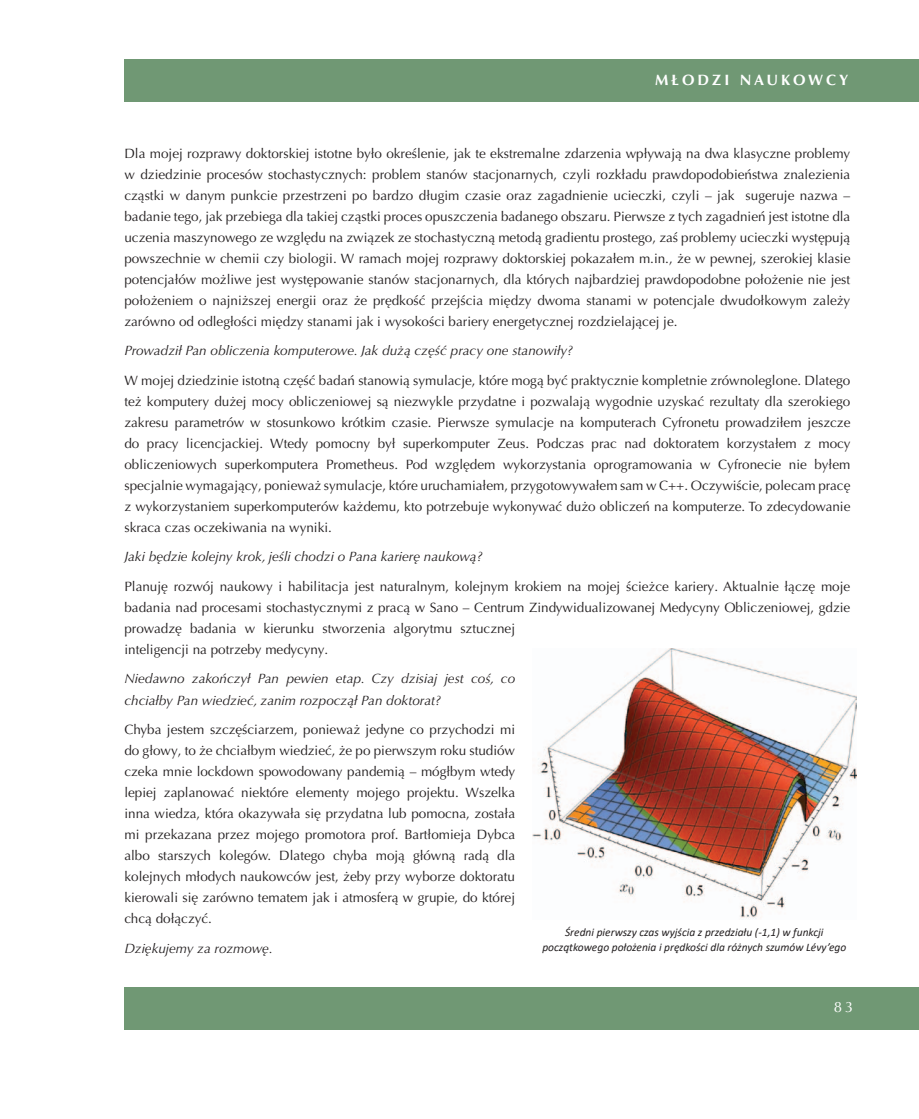
<style>
.page{position:relative;width:919px;height:1119px;background:#fff}
.page>*{position:absolute;margin:0;border:0;box-sizing:border-box;transform-origin:0 0}
.t1{font:700 15px "Optima LT Pro";letter-spacing:.2em;color:#fff}
.t2{font:15px "Optima LT Pro";color:#fff}
.t3{font:13.5px/21px "Optima LT Pro";color:#231f20;text-align:justify}
.t4{font:italic 13.5px/21px "Optima LT Pro";color:#231f20}
.t5{font:italic 11.4px/15.8px "Calibri";color:#231f20;text-align:center}
</style>
<div class="page">
<div style="left:124px;top:59px;width:794px;height:43px;background:#709874"></div>
<div style="left:124px;top:986px;width:794px;height:43px;background:#709874"></div>
<img style="left:532px;top:648px;width:324px;height:270px">
<p class="t1" style="left:655px;top:71px;width:195px">MŁODZI NAUKOWCY</p>
<p class="t3" style="left:124px;top:142px;width:727px">Dla mojej rozprawy doktorskiej istotne było określenie, jak te ekstremalne zdarzenia wpływają na dwa klasyczne problemy w dziedzinie procesów stochastycznych: problem stanów stacjonarnych, czyli rozkładu prawdopodobieństwa znalezienia cząstki w danym punkcie przestrzeni po bardzo długim czasie oraz zagadnienie ucieczki, czyli – jak sugeruje nazwa – badanie tego, jak przebiega dla takiej cząstki proces opuszczenia badanego obszaru. Pierwsze z tych zagadnień jest istotne dla uczenia maszynowego ze względu na związek ze stochastyczną metodą gradientu prostego, zaś problemy ucieczki występują powszechnie w chemii czy biologii. W ramach mojej rozprawy doktorskiej pokazałem m.in., że w pewnej, szerokiej klasie potencjałów możliwe jest występowanie stanów stacjonarnych, dla których najbardziej prawdopodobne położenie nie jest położeniem o najniższej energii oraz że prędkość przejścia między dwoma stanami w potencjale dwudołkowym zależy zarówno od odległości między stanami jak i wysokości bariery energetycznej rozdzielającej je.</p>
<p class="t4" style="left:124px;top:340px;width:450px">Prowadził Pan obliczenia komputerowe. Jak dużą część pracy one stanowiły?</p>
<p class="t3" style="left:124px;top:369px;width:727px">W mojej dziedzinie istotną część badań stanowią symulacje, które mogą być praktycznie kompletnie zrównoleglone. Dlatego też komputery dużej mocy obliczeniowej są niezwykle przydatne i pozwalają wygodnie uzyskać rezultaty dla szerokiego zakresu parametrów w stosunkowo krótkim czasie. Pierwsze symulacje na komputerach Cyfronetu prowadziłem jeszcze do pracy licencjackiej. Wtedy pomocny był superkomputer Zeus. Podczas prac nad doktoratem korzystałem z mocy obliczeniowych superkomputera Prometheus. Pod względem wykorzystania oprogramowania w Cyfronecie nie byłem specjalnie wymagający, ponieważ symulacje, które uruchamiałem, przygotowywałem sam w C++. Oczywiście, polecam pracę z wykorzystaniem superkomputerów każdemu, kto potrzebuje wykonywać dużo obliczeń na komputerze. To zdecydowanie skraca czas oczekiwania na wyniki.</p>
<p class="t4" style="left:124px;top:546px;width:360px">Jaki będzie kolejny krok, jeśli chodzi o Pana karierę naukową?</p>
<p class="t3" style="left:124px;top:576px;width:727px;text-align:left">Planuję rozwój naukowy i habilitacja jest naturalnym, kolejnym krokiem na mojej ścieżce kariery. Aktualnie łączę moje badania nad procesami stochastycznymi z pracą w Sano – Centrum Zindywidualizowanej Medycyny Obliczeniowej, gdzie prowadzę badania w kierunku stworzenia algorytmu sztucznej<br>inteligencji na potrzeby medycyny.</p>
<p class="t4" style="left:124px;top:668px;width:392px">Niedawno zakończył Pan pewien etap. Czy dzisiaj jest coś, co chciałby Pan wiedzieć, zanim rozpoczął Pan doktorat?</p>
<p class="t3" style="left:124px;top:719px;width:392px">Chyba jestem szczęściarzem, ponieważ jedyne co przychodzi mi do głowy, to że chciałbym wiedzieć, że po pierwszym roku studiów czeka mnie lockdown spowodowany pandemią – mógłbym wtedy lepiej zaplanować niektóre elementy mojego projektu. Wszelka inna wiedza, która okazywała się przydatna lub pomocna, została mi przekazana przez mojego promotora prof. Bartłomieja Dybca albo starszych kolegów. Dlatego chyba moją główną radą dla kolejnych młodych naukowców jest, żeby przy wyborze doktoratu kierowali się zarówno tematem jak i atmosferą w grupie, do której chcą dołączyć.</p>
<p class="t4" style="left:124px;top:937px;width:150px">Dziękujemy za rozmowę.</p>
<p class="t5" style="left:542px;top:923px;width:305px">Średni pierwszy czas wyjścia z przedziału (-1,1) w funkcji początkowego położenia i prędkości dla różnych szumów Lévy’ego</p>
<p class="t2" style="left:833px;top:997px;width:21px">83</p>
</div>
